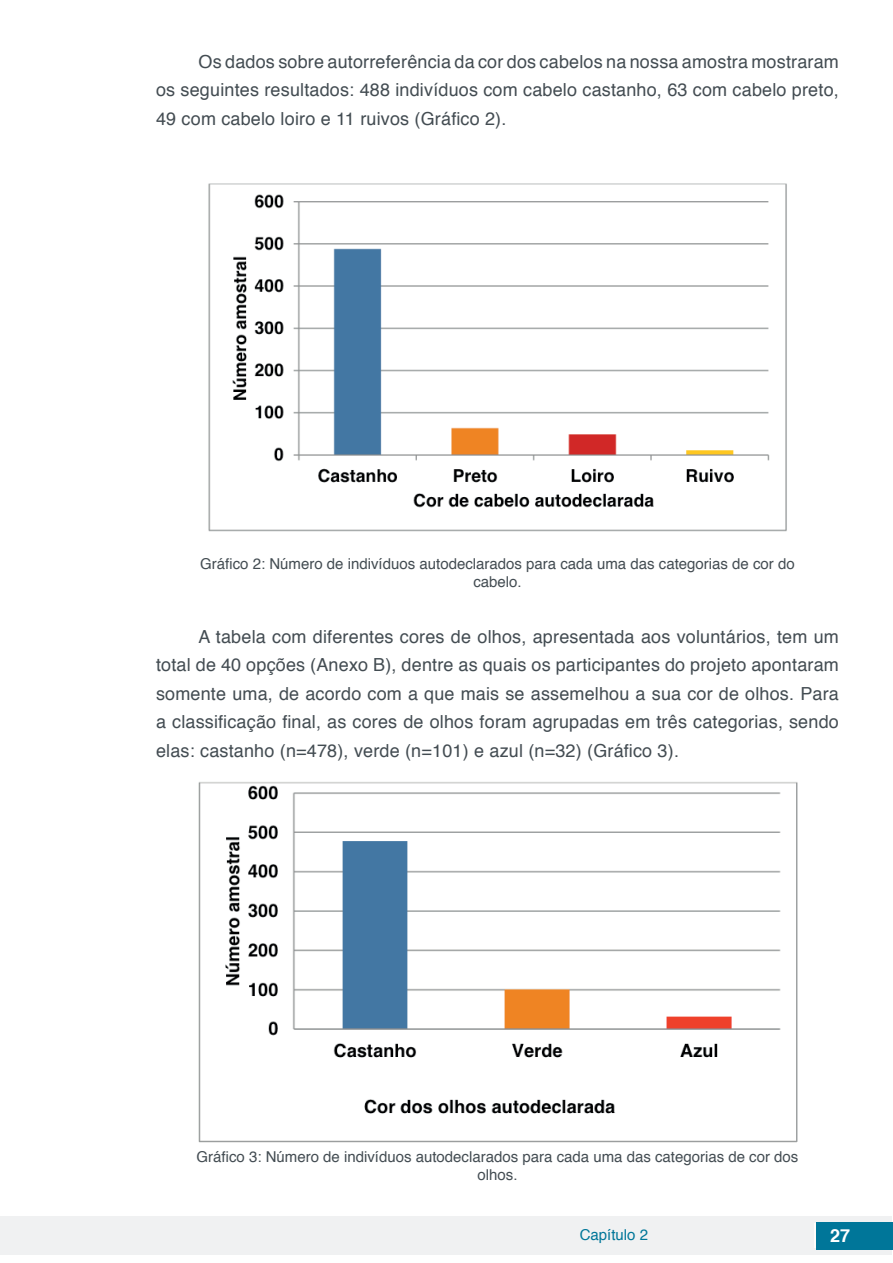
<style>
.page{position:relative;width:893px;height:1263px;background:#fff}
.page>*{position:absolute;margin:0;border:0;box-sizing:border-box;transform-origin:0 0}
.t1{font:18px/28.5px "Helvetica";letter-spacing:.01em;color:#434c52;text-align:justify}
.t2{font:700 18px "Helvetica";color:#fff}
.t3{font:15px/18px "Helvetica";color:#434c52;text-align:center}
.t4{font:15px "Helvetica";color:#007699}
</style>
<div class="page">
<div style="left:1px;top:1216px;width:891px;height:38px;background:#f0f1f2"></div>
<div style="left:816px;top:1222px;width:77px;height:27px;background:#007699"></div>
<svg style="left:815px;top:1224px;width:1px;height:24px"></svg>
<img style="left:208px;top:183px;width:579px;height:349px">
<img style="left:198px;top:782px;width:600px;height:361px">
<p class="t1" style="left:156px;top:47px;width:684px;text-indent:43px">Os dados sobre autorreferência da cor dos cabelos na nossa amostra mostraram os seguintes resultados: 488 indivíduos com cabelo castanho, 63 com cabelo preto, 49 com cabelo loiro e 11 ruivos (Gráfico 2).</p>
<p class="t3" style="left:200px;top:556px;width:596px">Gráfico 2: Número de indivíduos autodeclarados para cada uma das categorias de cor do cabelo.</p>
<p class="t1" style="left:156px;top:623px;width:684px;text-indent:43px">A tabela com diferentes cores de olhos, apresentada aos voluntários, tem um total de 40 opções (Anexo B), dentre as quais os participantes do projeto apontaram somente uma, de acordo com a que mais se assemelhou a sua cor de olhos. Para a classificação final, as cores de olhos foram agrupadas em três categorias, sendo elas: castanho (n=478), verde (n=101) e azul (n=32) (Gráfico 3).</p>
<p class="t3" style="left:196px;top:1149px;width:603px">Gráfico 3: Número de indivíduos autodeclarados para cada uma das categorias de cor dos olhos.</p>
<p class="t4" style="left:580px;top:1223px;width:70px">Capítulo 2</p>
<p class="t2" style="left:830px;top:1221px;width:22px">27</p>
</div>
